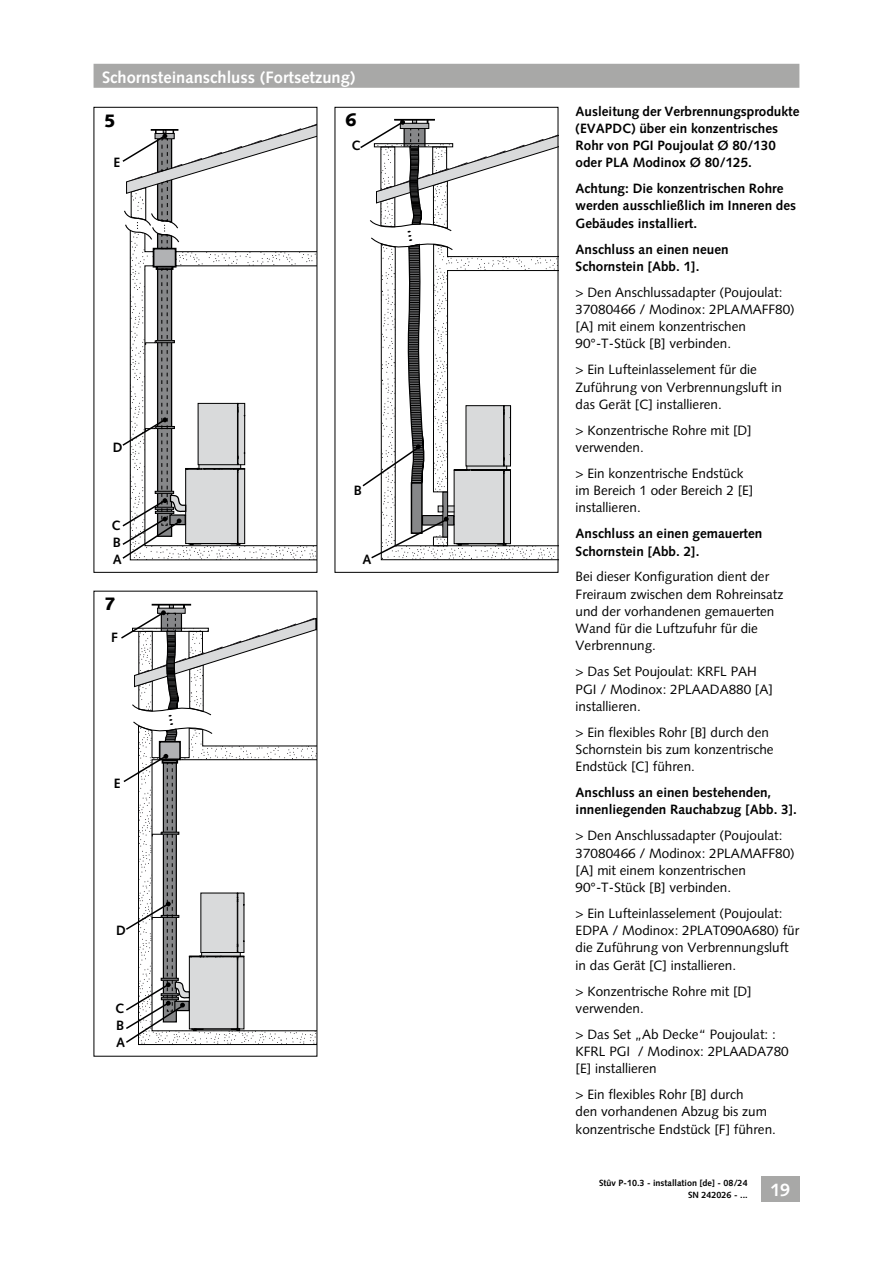
<style>
.page{position:relative;width:893px;height:1263px;background:#fff}
.page>*{position:absolute;margin:0;border:0;box-sizing:border-box;transform-origin:0 0}
.t1{font:900 18px "Syntax LT Std";color:#000}
.t2{font:700 18px "Syntax LT Std";color:#fff}
.t3{font:700 16.5px "Syntax LT Std";color:#fff}
.t4{font:13.5px/17.2px "Syntax LT Std";color:#000}
.t5{font:700 13.5px/17.2px "Syntax LT Std";color:#000}
.t6{font:700 9px "Syntax LT Std";color:#000}
</style>
<div class="page">
<div style="left:761px;top:1176px;width:38px;height:26px;background:#a8a8a7"></div>
<div style="left:394px;top:119px;width:41px;height:2px;border:1px solid #000"></div>
<svg style="left:138px;top:742px;width:177px;height:303px"></svg>
<div style="left:160px;top:742px;width:20px;height:17px;background:#b1b2b4"></div>
<div style="left:159px;top:741px;width:22px;height:19px;border:2px solid #000"></div>
<div style="left:152px;top:604px;width:39px;height:1px;border:1px solid #000"></div>
<svg style="left:122px;top:122px;width:195px;height:438px"></svg>
<svg style="left:360px;top:120px;width:198px;height:440px"></svg>
<svg style="left:123px;top:754px;width:122px;height:290px"></svg>
<svg style="left:121px;top:605px;width:196px;height:137px"></svg>
<div style="left:94px;top:64px;width:705px;height:24px;background:#a8a8a7"></div>
<p class="t3" style="left:102px;top:67px;width:255px">Schornsteinanschluss (Fortsetzung)</p>
<h1 class="t1" style="left:104px;top:110px;width:13px">5</h1>
<h1 class="t1" style="left:345px;top:110px;width:13px">6</h1>
<p class="t5" style="left:114px;top:154px;width:8px">E</p>
<p class="t5" style="left:113px;top:439px;width:11px">D</p>
<p class="t5" style="left:112px;top:516px;width:11px">C</p>
<p class="t5" style="left:113px;top:534px;width:10px">B</p>
<p class="t5" style="left:351px;top:137px;width:11px">C</p>
<p class="t5" style="left:354px;top:482px;width:10px">B</p>
<p class="t5" style="left:113px;top:551px;width:11px">A</p>
<p class="t5" style="left:362px;top:551px;width:11px">A</p>
<h1 class="t1" style="left:104px;top:593px;width:13px">7</h1>
<p class="t5" style="left:111px;top:628px;width:8px">F</p>
<p class="t5" style="left:114px;top:775px;width:8px">E</p>
<p class="t5" style="left:116px;top:922px;width:11px">D</p>
<p class="t5" style="left:115px;top:999px;width:11px">C</p>
<p class="t5" style="left:116px;top:1017px;width:10px">B</p>
<p class="t5" style="left:116px;top:1034px;width:11px">A</p>
<p class="t5" style="left:576px;top:102px;width:225px">Ausleitung der Verbrennungsprodukte (EVAPDC) über ein konzentrisches<br>Rohr von PGI Poujoulat Ø 80/130 oder PLA Modinox Ø 80/125.</p>
<p class="t5" style="left:576px;top:180px;width:222px">Achtung: Die konzentrischen Rohre werden ausschließlich im Inneren des<br>Gebäudes installiert.</p>
<p class="t5" style="left:576px;top:240px;width:155px">Anschluss an einen neuen<br>Schornstein [Abb. 1].</p>
<p class="t4" style="left:576px;top:283px;width:221px">&gt; Den Anschlussadapter (Poujoulat:<br>37080466 / Modinox: 2PLAMAFF80) [A] mit einem konzentrischen<br>90°-T-Stück [B] verbinden.</p>
<p class="t4" style="left:576px;top:361px;width:208px">&gt; Ein Lufteinlasselement für die<br>Zuführung von Verbrennungsluft in das Gerät [C] installieren.</p>
<p class="t4" style="left:576px;top:421px;width:178px">&gt; Konzentrische Rohre mit [D] verwenden.</p>
<p class="t4" style="left:576px;top:465px;width:179px">&gt; Ein konzentrische Endstück im Bereich 1 oder Bereich 2 [E] installieren.</p>
<p class="t5" style="left:576px;top:525px;width:188px">Anschluss an einen gemauerten<br>Schornstein [Abb. 2].</p>
<p class="t4" style="left:576px;top:568px;width:209px">Bei dieser Konfiguration dient der<br>Freiraum zwischen dem Rohreinsatz und der vorhandenen gemauerten<br>Wand für die Luftzufuhr für die<br>Verbrennung.</p>
<p class="t4" style="left:576px;top:663px;width:199px">&gt; Das Set Poujoulat: KRFL PAH<br>PGI / Modinox: 2PLAADA880 [A] installieren.</p>
<p class="t4" style="left:576px;top:723px;width:200px">&gt; Ein flexibles Rohr [B] durch den<br>Schornstein bis zum konzentrische<br>Endstück [C] führen.</p>
<p class="t5" style="left:576px;top:784px;width:223px">Anschluss an einen bestehenden, innenliegenden Rauchabzug [Abb. 3].</p>
<p class="t4" style="left:576px;top:827px;width:221px">&gt; Den Anschlussadapter (Poujoulat:<br>37080466 / Modinox: 2PLAMAFF80) [A] mit einem konzentrischen<br>90°-T-Stück [B] verbinden.</p>
<p class="t4" style="left:576px;top:905px;width:225px">&gt; Ein Lufteinlasselement (Poujoulat:<br>EDPA / Modinox: 2PLAT090A680) für die Zuführung von Verbrennungsluft in das Gerät [C] installieren.</p>
<p class="t4" style="left:576px;top:982px;width:178px">&gt; Konzentrische Rohre mit [D] verwenden.</p>
<p class="t4" style="left:576px;top:1025px;width:215px">&gt; Das Set „Ab Decke“ Poujoulat: :<br>KFRL PGI / Modinox: 2PLAADA780 [E] installieren</p>
<p class="t4" style="left:576px;top:1086px;width:202px">&gt; Ein flexibles Rohr [B] durch<br>den vorhandenen Abzug bis zum konzentrische Endstück [F] führen.</p>
<p class="t6" style="left:599px;top:1178px;width:150px">Stûv P-10.3 - installation [de] - 08/24</p>
<p class="t6" style="left:688px;top:1190px;width:61px">SN 242026 - ...</p>
<h1 class="t2" style="left:770px;top:1180px;width:21px">19</h1>
</div>
